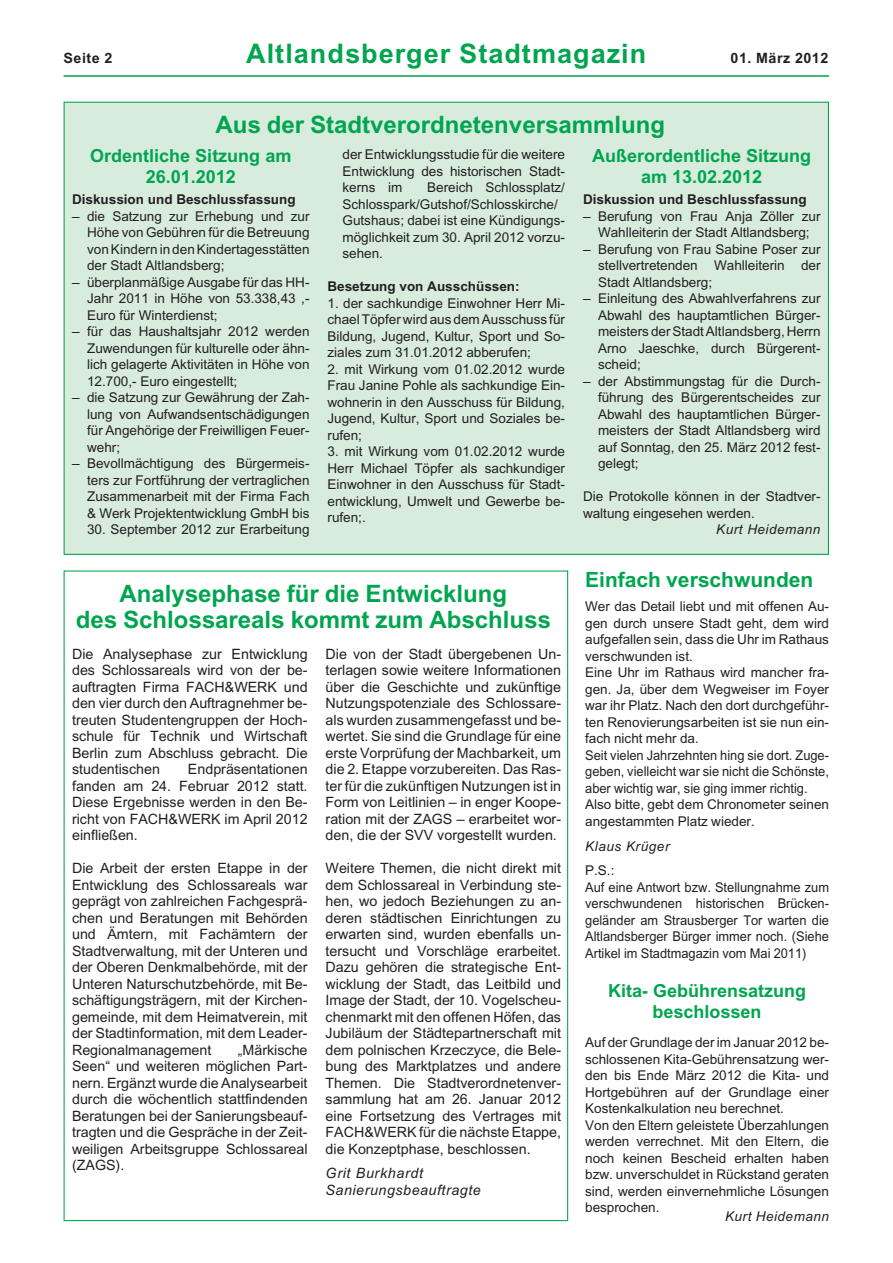
<style>
.page{position:relative;width:893px;height:1263px;background:#fff}
.page>*{position:absolute;margin:0;border:0;box-sizing:border-box;transform-origin:0 0}
.t1{font:700 27px "Arial";letter-spacing:.04em;color:#00a54f}
.t2{font:700 24px/26.2px "Arial";color:#00a54f;text-align:center}
.t3{font:700 21px "Arial";color:#00a54f}
.t4{font:700 18px/21px "Arial";color:#00a54f;text-align:center}
.t5{font:14.25px/16.5px "Arial";color:#231f20;text-align:justify}
.t6{font:italic 14.25px/16.5px "Arial";letter-spacing:.04em;color:#231f20}
.t7{font:700 14.25px "Arial";letter-spacing:.04em;color:#231f20}
.t8{font:13.5px/16.5px "Arial";color:#231f20;text-align:justify}
.t9{font:700 13.5px "Arial";color:#231f20}
.t10{font:italic 13.5px "Arial";letter-spacing:.04em;color:#231f20}
</style>
<div class="page">
<div style="left:64px;top:102px;width:764px;height:452px;background:#d8ecdd"></div>
<hr style="left:64px;top:75px;width:765px;height:2px;background:#00a54f">
<p class="t7" style="left:64px;top:52px;width:50px">Seite 2</p>
<h1 class="t1" style="left:246px;top:43px;width:402px">Altlandsberger Stadtmagazin</h1>
<p class="t7" style="left:731px;top:52px;width:99px">01. März 2012</p>
<h2 class="t2" style="left:216px;top:114px;width:451px">Aus der Stadtverordnetenversammlung</h2>
<h3 class="t4" style="left:90px;top:147px;width:203px">Ordentliche Sitzung am<br>26.01.2012</h3>
<p class="t9" style="left:72px;top:194px;width:225px">Diskussion und Beschlussfassung</p>
<p class="t8" style="left:87px;top:209px;width:224px;text-indent:-15px">– die Satzung zur Erhebung und zur Höhe von Gebühren für die Betreuung von Kindern in den Kindertagesstätten der Stadt Altlandsberg;</p>
<p class="t8" style="left:87px;top:275px;width:224px;text-indent:-15px">– überplanmäßige Ausgabe für das HH-Jahr 2011 in Höhe von 53.338,43 ,- Euro für Winterdienst;</p>
<p class="t8" style="left:87px;top:324px;width:224px;text-indent:-15px">– für das Haushaltsjahr 2012 werden Zuwendungen für kulturelle oder ähn&shy;lich gelagerte Aktivitäten in Höhe von 12.700,- Euro eingestellt;</p>
<p class="t8" style="left:87px;top:390px;width:224px;text-indent:-15px">– die Satzung zur Gewährung der Zah&shy;lung von Aufwandsentschädigungen für Angehörige der Freiwilligen Feuer&shy;wehr;</p>
<p class="t8" style="left:87px;top:456px;width:224px;text-indent:-15px">– Bevollmächtigung des Bürgermeis&shy;ters zur Fortführung der vertraglichen Zusammenarbeit mit der Firma Fach &amp; Werk Projektentwicklung GmbH bis</p>
<p class="t8" style="left:87px;top:522px;width:224px">30. September 2012 zur Erarbeitung</p>
<p class="t8" style="left:343px;top:147px;width:224px">der Entwicklungsstudie für die weitere Entwicklung des historischen Stadt&shy;kerns im</p>
<p class="t8" style="left:343px;top:180px;width:224px;text-align:left;text-indent:85px">Bereich Schlossplatz/<br>Schlosspark/Gutshof/Schlosskirche/<br>Gutshaus; dabei ist eine Kündigungs&shy;möglichkeit zum 30. April 2012 vorzu&shy;sehen.</p>
<p class="t9" style="left:328px;top:281px;width:194px">Besetzung von Ausschüssen:</p>
<p class="t8" style="left:328px;top:296px;width:239px">1. der sachkundige Einwohner Herr Mi&shy;chael Töpfer wird aus dem Ausschuss für Bildung, Jugend, Kultur, Sport und So&shy;ziales zum 31.01.2012 abberufen;</p>
<p class="t8" style="left:328px;top:362px;width:239px">2. mit Wirkung vom 01.02.2012 wurde Frau Janine Pohle als sachkundige Ein&shy;wohnerin in den Ausschuss für Bildung, Jugend, Kultur, Sport und Soziales be&shy;rufen;</p>
<p class="t8" style="left:328px;top:444px;width:239px">3. mit Wirkung vom 01.02.2012 wurde Herr Michael Töpfer als sachkundiger Einwohner in den Ausschuss für Stadt&shy;entwicklung, Umwelt und Gewerbe be&shy;rufen;.</p>
<h2 class="t2" style="left:76px;top:582px;width:476px">Analysephase für die Entwicklung<br>des Schlossareals kommt zum Abschluss</h2>
<p class="t5" style="left:72px;top:647px;width:237px">Die Analysephase zur Entwicklung des Schlossareals wird von der be&shy;auftragten Firma FACH&amp;WERK und den vier durch den Auftragnehmer be&shy;treuten Studentengruppen der Hoch&shy;schule für Technik und Wirtschaft Berlin zum Abschluss gebracht. Die studentischen</p>
<p class="t5" style="left:72px;top:762px;width:237px;text-indent:116px">Endpräsentationen fanden am 24. Februar 2012 statt.<br>Diese Ergebnisse werden in den Be&shy;richt von FACH&amp;WERK im April 2012 einfließen.</p>
<p class="t5" style="left:72px;top:861px;width:237px">Die Arbeit der ersten Etappe in der Entwicklung des Schlossareals war geprägt von zahlreichen Fachgesprä&shy;chen und Beratungen mit Behörden und Ämtern, mit Fachämtern der Stadtverwaltung, mit der Unteren und der Oberen Denkmalbehörde, mit der Unteren Naturschutzbehörde, mit Be&shy;schäftigungsträgern, mit der Kirchen&shy;gemeinde, mit dem Heimatverein, mit der Stadtinformation, mit dem Leader-Regionalmanagement</p>
<p class="t5" style="left:72px;top:1043px;width:237px;text-indent:166px">„Märkische Seen“ und weiteren möglichen Part&shy;nern. Ergänzt wurde die Analysearbeit durch die wöchentlich stattfindenden Beratungen bei der Sanierungsbeauf&shy;tragten und die Gespräche in der Zeit&shy;weiligen Arbeitsgruppe Schlossareal (ZAGS).</p>
<p class="t5" style="left:326px;top:647px;width:237px">Die von der Stadt übergebenen Un&shy;terlagen sowie weitere Informationen über die Geschichte und zukünftige Nutzungspotenziale des Schlossare&shy;als wurden zusammengefasst und be&shy;wertet. Sie sind die Grundlage für eine erste Vorprüfung der Machbarkeit, um die 2. Etappe vorzubereiten. Das Ras&shy;ter für die zukünftigen Nutzungen ist in Form von Leitlinien – in enger Koope&shy;ration mit der ZAGS – erarbeitet wor&shy;den, die der SVV vorgestellt wurden.</p>
<p class="t5" style="left:326px;top:861px;width:237px">Weitere Themen, die nicht direkt mit dem Schlossareal in Verbindung ste&shy;hen, wo jedoch Beziehungen zu an&shy;deren städtischen Einrichtungen zu erwarten sind, wurden ebenfalls un&shy;tersucht und Vorschläge erarbeitet.<br>Dazu gehören die strategische Ent&shy;wicklung der Stadt, das Leitbild und Image der Stadt, der 10. Vogelscheu&shy;chenmarkt mit den offenen Höfen, das Jubiläum der Städtepartnerschaft mit dem polnischen Krzeczyce, die Bele&shy;bung des Marktplatzes und andere Themen. Die Stadtverordnetenver&shy;sammlung hat am 26. Januar 2012 eine Fortsetzung des Vertrages mit FACH&amp;WERK für die nächste Etappe, die Konzeptphase, beschlossen.</p>
<p class="t6" style="left:326px;top:1166px;width:157px">Grit Burkhardt<br>Sanierungsbeauftragte</p>
<h3 class="t4" style="left:592px;top:147px;width:221px">Außerordentliche Sitzung am 13.02.2012</h3>
<p class="t9" style="left:583px;top:194px;width:225px">Diskussion und Beschlussfassung</p>
<p class="t8" style="left:583px;top:209px;width:239px;text-align:center">– Berufung von Frau Anja Zöller zur<br>Wahlleiterin der Stadt Altlandsberg;</p>
<p class="t8" style="left:598px;top:242px;width:224px;text-indent:-15px">– Berufung von Frau Sabine Poser zur stellvertretenden Wahlleiterin der Stadt Altlandsberg;</p>
<p class="t8" style="left:598px;top:291px;width:224px;text-indent:-15px">– Einleitung des Abwahlverfahrens zur Abwahl des hauptamtlichen Bürger&shy;meisters der Stadt Altlandsberg, Herrn Arno Jaeschke, durch Bürgerent&shy;scheid;</p>
<p class="t8" style="left:598px;top:374px;width:224px;text-indent:-15px">– der Abstimmungstag für die Durch&shy;führung des Bürgerentscheides zur Abwahl des hauptamtlichen Bürger&shy;meisters der Stadt Altlandsberg wird auf Sonntag, den 25. März 2012 fest&shy;gelegt;</p>
<p class="t8" style="left:583px;top:489px;width:239px">Die Protokolle können in der Stadtver&shy;waltung eingesehen werden.</p>
<p class="t10" style="left:716px;top:524px;width:106px">Kurt Heidemann</p>
<h3 class="t3" style="left:585px;top:571px;width:230px">Einfach verschwunden</h3>
<p class="t8" style="left:585px;top:600px;width:245px;text-align:left">Wer das Detail liebt und mit offenen Au&shy;gen durch unsere Stadt geht, dem wird aufgefallen sein, dass die Uhr im Rathaus verschwunden ist.<br>Eine Uhr im Rathaus wird mancher fra&shy;gen. Ja, über dem Wegweiser im Foyer war ihr Platz. Nach den dort durchgeführ&shy;ten Renovierungsarbeiten ist sie nun ein&shy;fach nicht mehr da.<br>Seit vielen Jahrzehnten hing sie dort. Zuge&shy;geben, vielleicht war sie nicht die Schönste, aber wichtig war, sie ging immer richtig.<br>Also bitte, gebt dem Chronometer seinen angestammten Platz wieder.</p>
<p class="t10" style="left:585px;top:841px;width:86px">Klaus Krüger</p>
<p class="t8" style="left:585px;top:864px;width:245px;text-align:left">P.S.:<br>Auf eine Antwort bzw. Stellungnahme zum verschwundenen historischen Brücken&shy;geländer am Strausberger Tor warten die Altlandsberger Bürger immer noch. (Siehe Artikel im Stadtmagazin vom Mai 2011)</p>
<h3 class="t4" style="left:608px;top:982px;width:200px">Kita- Gebührensatzung beschlossen</h3>
<p class="t8" style="left:585px;top:1035px;width:245px;text-align:left">Auf der Grundlage der im Januar 2012 be&shy;schlossenen Kita-Gebührensatzung wer&shy;den bis Ende März 2012 die Kita- und Hortgebühren auf der Grundlage einer Kostenkalkulation neu berechnet.<br>Von den Eltern geleistete Überzahlungen werden verrechnet. Mit den Eltern, die noch keinen Bescheid erhalten haben bzw. unverschuldet in Rückstand geraten sind, werden einvernehmliche Lösungen besprochen.</p>
<p class="t10" style="left:725px;top:1211px;width:105px">Kurt Heidemann</p>
</div>
